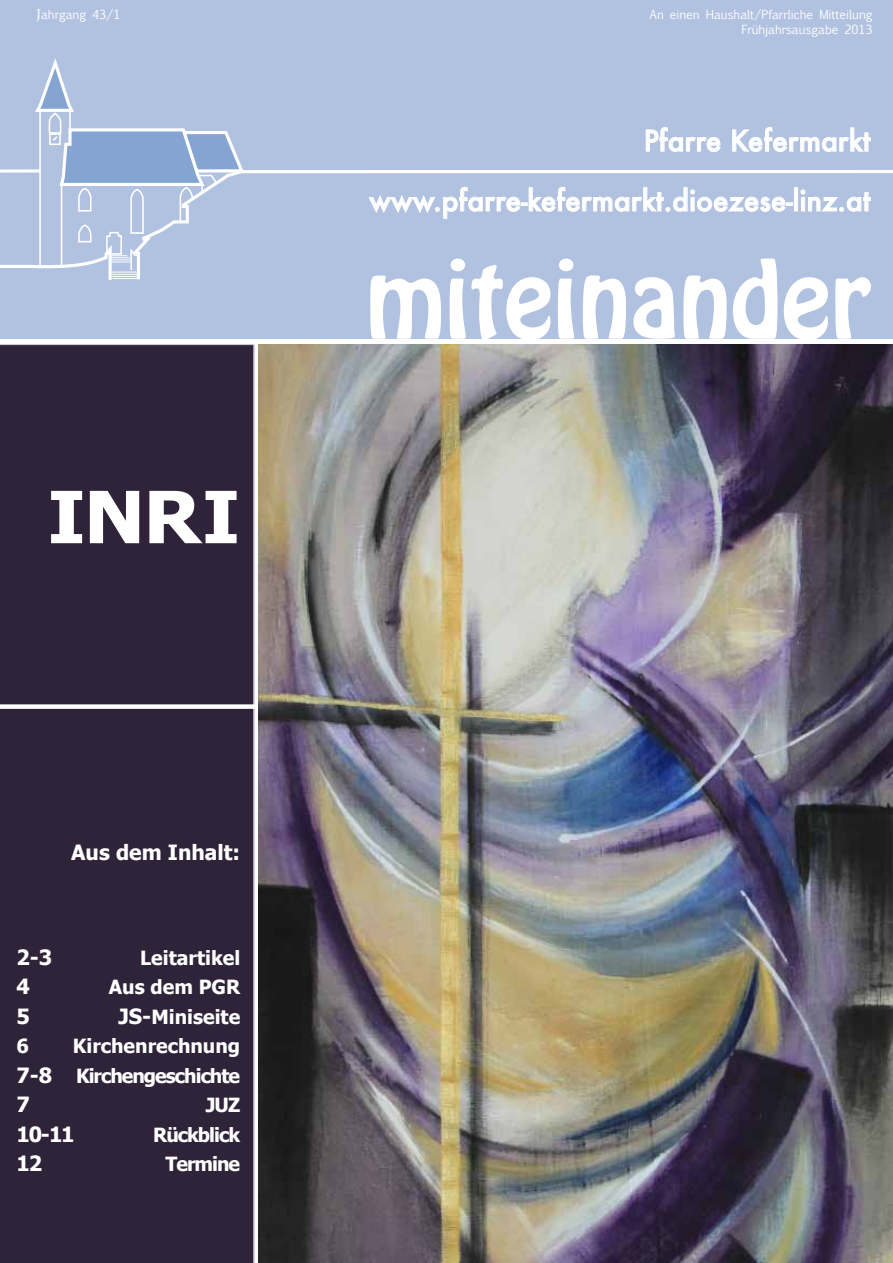
<style>
.page{position:relative;width:893px;height:1263px;background:#fff}
.page>*{position:absolute;margin:0;border:0;box-sizing:border-box;transform-origin:0 0}
.t1{font:94.05px "Hobo Std";color:#fff}
.t2{font:700 72px "Tahoma";color:#fff;scale:1.1 1}
.t3{font:500 28.2px/59.7px "Futura";color:#fff;text-align:right}
.t4{font:700 21px "Tahoma";color:#fff}
.t5{font:700 19.5px/29.4px "Tahoma";letter-spacing:-.05em;color:#fff;text-align:right}
.t6{font:700 19.5px "Tahoma";color:#fff}
.t7{font:12px/14.4px "Euphemia UCAS";color:#fff;text-align:right}
.s1{font-family:"Minion Pro";font-size:15px}
.s2{font-size:21px}
</style>
<div class="page">
<div style="left:0;top:344px;width:254px;height:919px;background:#2f2339"></div>
<div style="left:0;top:0;width:893px;height:338px;background:#b1c2e1"></div>
<div style="left:246px;top:168px;width:647px;height:114px;background:#b1c2e1"></div>
<svg style="left:0;top:53px;width:246px;height:230px;background:#b0c2e0"></svg>
<svg style="left:646px;top:127px;width:75px;height:25px;background:#c1cee7"></svg>
<svg style="left:732px;top:127px;width:139px;height:25px;background:#c1cfe7"></svg>
<svg style="left:369px;top:187px;width:424px;height:32px;background:#bccbe5"></svg>
<div style="left:794px;top:187px;width:4px;height:24px;border:1px solid #fff"></div>
<svg style="left:801px;top:190px;width:70px;height:22px;background:#c1cfe7"></svg>
<div style="left:0;top:704px;width:258px;height:5px;background:#fff"></div>
<img style="left:258px;top:345px;width:635px;height:918px">
<p class="t7" style="left:36px;top:8px;width:86px"><span class="s1">J</span>ahrgang 43/1</p>
<p class="t7" style="left:650px;top:8px;width:224px">An einen Haushalt/Pfarrliche Mitteilung<br>Frühjahrsausgabe 2013</p>
<h3 class="t3" style="left:369px;top:110px;width:503px">Pfarre Kefermarkt www.pfarre-kefermarkt.dioezese-linz.at</h3>
<h2 class="t2" style="left:47px;top:466px;width:177px">INRI</h2>
<h3 class="t4" style="left:71px;top:838px;width:170px">Aus dem Inhalt:</h3>
<h3 class="t4" style="left:16px;top:943px;width:37px">2-3</h3>
<h3 class="t6" style="left:140px;top:944px;width:102px">Leitartikel</h3>
<h3 class="t4" style="left:16px;top:972px;width:15px">4</h3>
<h3 class="t6" style="left:109px;top:974px;width:133px">Aus dem PGR</h3>
<h3 class="t4" style="left:16px;top:1001px;width:15px">5</h3>
<h3 class="t6" style="left:118px;top:1003px;width:123px"><span class="s2">JS-</span>Miniseite</h3>
<h3 class="t6" style="left:16px;top:1032px;width:14px">6</h3>
<h3 class="t5" style="left:16px;top:1030px;width:225px">Kirchenrechnung<br><span class="s2">7-8</span> Kirchengeschichte</h3>
<h3 class="t4" style="left:16px;top:1090px;width:15px">7</h3>
<h3 class="t6" style="left:206px;top:1091px;width:36px">JUZ</h3>
<h3 class="t4" style="left:16px;top:1119px;width:60px">10-11</h3>
<h3 class="t5" style="left:153px;top:1118px;width:88px">Rückblick</h3>
<h3 class="t4" style="left:16px;top:1148px;width:27px">12</h3>
<h3 class="t5" style="left:166px;top:1148px;width:76px">Termine</h3>
<h1 class="t1" style="left:366px;top:235px;width:506px">miteinander</h1>
</div>
